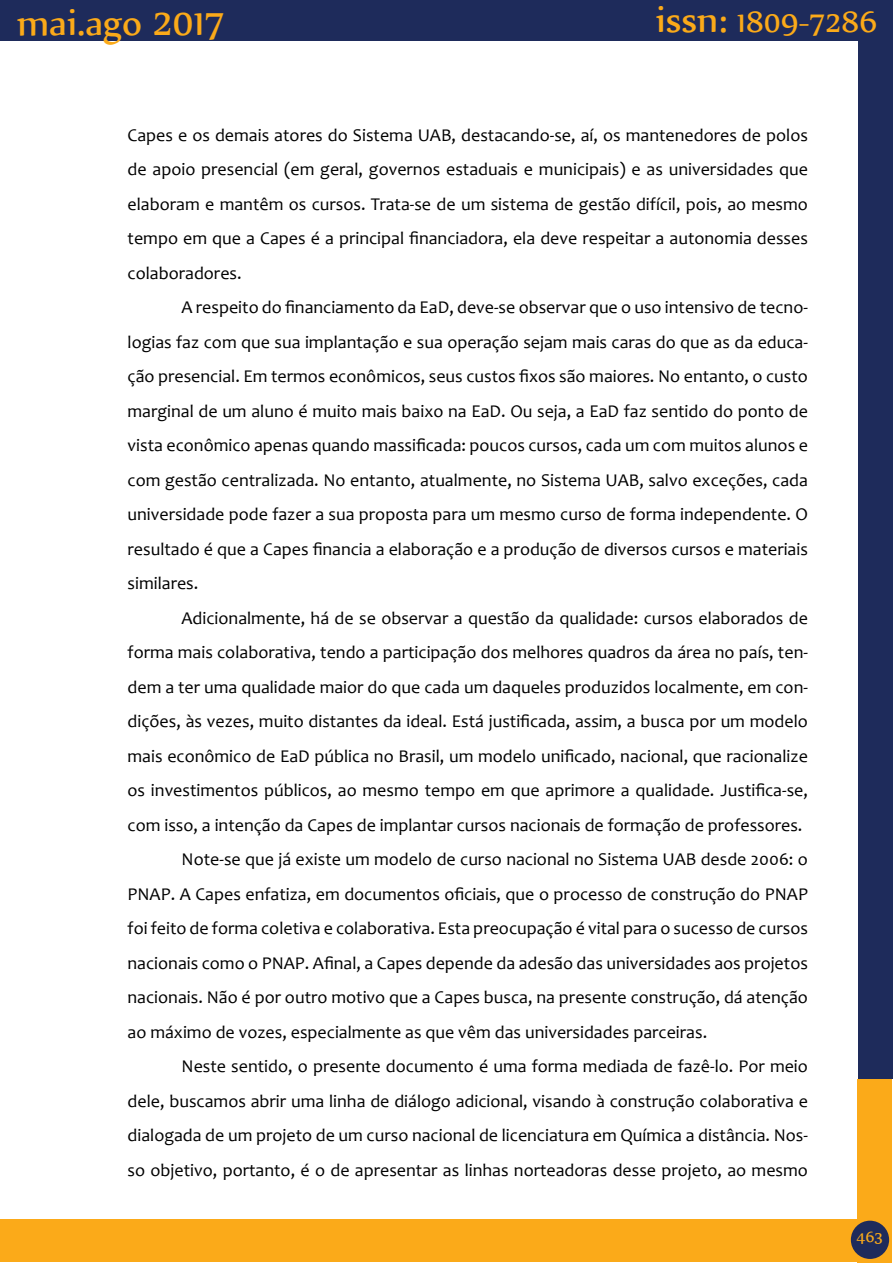
<style>
.page{position:relative;width:893px;height:1263px;background:#fff}
.page>*{position:absolute;margin:0;border:0;box-sizing:border-box;transform-origin:0 0}
.t1{font:45px "Nyala";color:#fbaa19}
.t2{font:36px "Nyala";color:#fbaa19}
.t3{font:18px/34.5px "Candara";color:#000;text-align:justify}
.t4{font:18px "Nyala";color:#fbaa19}
.s1{font-size:45px}
</style>
<div class="page">
<div style="left:858px;top:0;width:34px;height:1079px;background:#1e2b5b"></div>
<div style="left:0;top:0;width:890px;height:41px;background:#1e2b5b"></div>
<div style="left:857px;top:1079px;width:34px;height:184px;background:#fbaa19"></div>
<div style="left:0;top:1219px;width:860px;height:43px;background:#fbaa19"></div>
<div style="left:851px;top:1221px;width:38px;height:38px;background:#1e2b5b;border-radius:50%"></div>
<h1 class="t1" style="left:17px;top:-6px;width:210px">mai.ago 2017</h1>
<h2 class="t2" style="left:656px;top:0;width:223px"><span class="s1">issn:</span> 1809-7286</h2>
<p class="t3" style="left:128px;top:117px;width:682px">Capes e os demais atores do Sistema UAB, destacando-se, aí, os mantenedores de polos de apoio presencial (em geral, governos estaduais e municipais) e as universidades que elaboram e mantêm os cursos. Trata-se de um sistema de gestão difícil, pois, ao mesmo tempo em que a Capes é a principal financiadora, ela deve respeitar a autonomia desses colaboradores.</p>
<p class="t3" style="left:128px;top:290px;width:682px;text-indent:54px">A respeito do financiamento da EaD, deve-se observar que o uso intensivo de tecno&shy;logias faz com que sua implantação e sua operação sejam mais caras do que as da educa&shy;ção presencial. Em termos econômicos, seus custos fixos são maiores. No entanto, o custo marginal de um aluno é muito mais baixo na EaD. Ou seja, a EaD faz sentido do ponto de vista econômico apenas quando massificada: poucos cursos, cada um com muitos alunos e com gestão centralizada. No entanto, atualmente, no Sistema UAB, salvo exceções, cada universidade pode fazer a sua proposta para um mesmo curso de forma independente. O resultado é que a Capes financia a elaboração e a produção de diversos cursos e materiais similares.</p>
<p class="t3" style="left:182px;top:600px;width:628px">Adicionalmente, há de se observar a questão da qualidade: cursos elaborados de</p>
<p class="t3" style="left:128px;top:635px;width:682px">forma mais colaborativa, tendo a participação dos melhores quadros da área no país, ten-</p>
<p class="t3" style="left:128px;top:669px;width:682px">dem a ter uma qualidade maior do que cada um daqueles produzidos localmente, em con-</p>
<p class="t3" style="left:128px;top:704px;width:682px">dições, às vezes, muito distantes da ideal. Está justificada, assim, a busca por um modelo</p>
<p class="t3" style="left:128px;top:738px;width:682px">mais econômico de EaD pública no Brasil, um modelo unificado, nacional, que racionalize</p>
<p class="t3" style="left:128px;top:773px;width:682px">os investimentos públicos, ao mesmo tempo em que aprimore a qualidade. Justifica-se,</p>
<p class="t3" style="left:128px;top:807px;width:676px">com isso, a intenção da Capes de implantar cursos nacionais de formação de professores.</p>
<p class="t3" style="left:182px;top:842px;width:628px">Note-se que já existe um modelo de curso nacional no Sistema UAB desde 2006: o</p>
<p class="t3" style="left:128px;top:876px;width:682px">PNAP. A Capes enfatiza, em documentos oficiais, que o processo de construção do PNAP</p>
<p class="t3" style="left:128px;top:911px;width:682px">foi feito de forma coletiva e colaborativa. Esta preocupação é vital para o sucesso de cursos</p>
<p class="t3" style="left:128px;top:945px;width:682px">nacionais como o PNAP. Afinal, a Capes depende da adesão das universidades aos projetos</p>
<p class="t3" style="left:128px;top:980px;width:682px">nacionais. Não é por outro motivo que a Capes busca, na presente construção, dá atenção</p>
<p class="t3" style="left:128px;top:1014px;width:581px">ao máximo de vozes, especialmente as que vêm das universidades parceiras.</p>
<p class="t3" style="left:182px;top:1049px;width:628px">Neste sentido, o presente documento é uma forma mediada de fazê-lo. Por meio</p>
<p class="t3" style="left:128px;top:1084px;width:682px">dele, buscamos abrir uma linha de diálogo adicional, visando à construção colaborativa e</p>
<p class="t3" style="left:128px;top:1118px;width:682px">dialogada de um projeto de um curso nacional de licenciatura em Química a distância. Nos-</p>
<p class="t3" style="left:128px;top:1153px;width:682px">so objetivo, portanto, é o de apresentar as linhas norteadoras desse projeto, ao mesmo</p>
<p class="t4" style="left:856px;top:1226px;width:28px">463</p>
</div>
